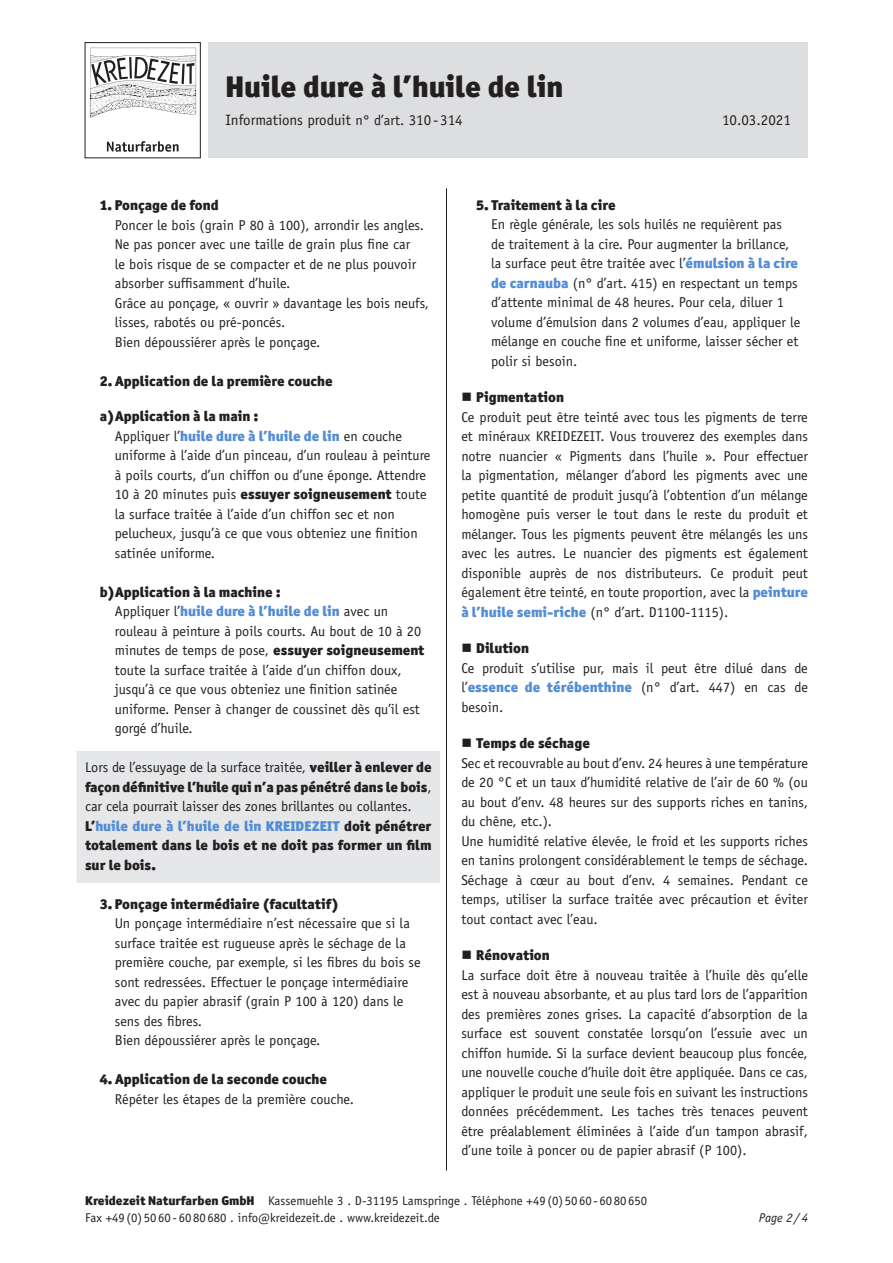
<style>
.page{position:relative;width:893px;height:1263px;background:#fff}
.page>*{position:absolute;margin:0;border:0;box-sizing:border-box;transform-origin:0 0}
.t1{font:900 30px "Officina San ITC";color:#231f20}
.t2{font:15px "Officina Sans Std";color:#231f20}
.t3{font:14.25px/19.5px "Officina Sans Std";color:#231f20}
.t4{font:900 14.25px/19.5px "Officina San ITC";color:#231f20}
.t5{font:900 14.25px/19.5px "Officina San ITC";color:#548dd4}
.t6{font:12.75px/17.2px "Officina Sans Std";color:#231f20}
.t7{font:italic 12.75px "Officina Sans Std";color:#231f20}
.s1{font-size:14.25px}
.s2{color:#231f20}
.s3{font-family:"Officina Sans Std";font-weight:400;color:#231f20}
.s4{font-family:"Officina San ITC";font-weight:900}
.s5{font-family:"Officina Sans Std";font-weight:400}
.s6{color:#548dd4}
.s7{font-family:"Officina San ITC";font-weight:900;color:#548dd4}
</style>
<div class="page">
<div style="left:208px;top:43px;width:600px;height:115px;background:#dddee0"></div>
<div style="left:85px;top:42px;width:116px;height:116px;border:1px solid #231f20"></div>
<hr style="left:446px;top:188px;width:1px;height:983px;background:#231f20">
<img style="left:89px;top:47px;width:108px;height:105px">
<div style="left:77px;top:751px;width:363px;height:132px;background:#e6e7e9"></div>
<h1 class="t1" style="left:225px;top:67px;width:339px">Huile dure à l’huile de lin</h1>
<p class="t2" style="left:225px;top:111px;width:239px">Informations produit <span class="s1">n° d’art.</span> 310- 314</p>
<p class="t2" style="left:722px;top:111px;width:70px">10.03.2021</p>
<p class="t4" style="left:100px;top:195px;width:120px">1. Ponçage de fond</p>
<p class="t3" style="left:115px;top:215px;width:316px">Poncer le bois (grain P 80 à 100), arrondir les angles.<br>Ne pas poncer avec une taille de grain plus fine car<br>le bois risque de se compacter et de ne plus pouvoir absorber suffisamment d’huile.<br>Grâce au ponçage, « ouvrir » davantage les bois neufs, lisses, rabotés ou pré-poncés.<br>Bien dépoussiérer après le ponçage.</p>
<p class="t4" style="left:100px;top:371px;width:234px">2. Application de la première couche</p>
<p class="t5" style="left:115px;top:406px;width:289px;text-indent:-15px"><span class="s2">a)Application à la main :<br></span><span class="s3">Appliquer l’</span>huile dure à l’huile de lin <span class="s3">en couche</span></p>
<p class="t3" style="left:115px;top:446px;width:317px">uniforme à l’aide d’un pinceau, d’un rouleau à peinture à poils courts, d’un chiffon ou d’une éponge. Attendre 10 à 20 minutes puis <span class="s4">essuyer soigneusement</span> toute la surface traitée à l’aide d’un chiffon sec et non pelucheux, jusqu’à ce que vous obteniez une finition satinée uniforme.</p>
<p class="t4" style="left:115px;top:582px;width:275px;text-indent:-15px">b)Application à la machine :<br><span class="s5">Appliquer l’</span><span class="s6">huile dure à l’huile de lin</span> <span class="s5">avec un</span></p>
<p class="t3" style="left:115px;top:621px;width:311px">rouleau à peinture à poils courts. Au bout de 10 à 20 minutes de temps de pose, <span class="s4">essuyer soigneusement </span>toute la surface traitée à l’aide d’un chiffon doux, jusqu’à ce que vous obteniez une finition satinée uniforme. Penser à changer de coussinet dès qu’il est gorgé d’huile.</p>
<p class="t3" style="left:85px;top:758px;width:348px">Lors de l’essuyage de la surface traitée, <span class="s4">veiller à enlever de</span></p>
<p class="t4" style="left:85px;top:777px;width:348px">façon définitive l’huile qui n’a pas pénétré dans le bois<span class="s5">,</span></p>
<p class="t3" style="left:85px;top:797px;width:328px">car cela pourrait laisser des zones brillantes ou collantes.</p>
<p class="t4" style="left:85px;top:816px;width:348px;text-align:justify">L’<span class="s6">huile dure à l’huile de lin KREIDEZEIT</span> doit pénétrer totalement dans le bois et ne doit pas former un film sur le bois.</p>
<p class="t4" style="left:100px;top:894px;width:240px">3. Ponçage intermédiaire (facultatif)</p>
<p class="t3" style="left:115px;top:914px;width:307px">Un ponçage intermédiaire n’est nécessaire que si la surface traitée est rugueuse après le séchage de la première couche, par exemple, si les fibres du bois se sont redressées. Effectuer le ponçage intermédiaire avec du papier abrasif (grain P 100 à 120) dans le sens des fibres.<br>Bien dépoussiérer après le ponçage.</p>
<p class="t4" style="left:100px;top:1069px;width:229px">4. Application de la seconde couche</p>
<p class="t3" style="left:115px;top:1089px;width:241px">Répéter les étapes de la première couche.</p>
<p class="t4" style="left:476px;top:195px;width:141px">5. Traitement à la cire</p>
<p class="t3" style="left:491px;top:215px;width:311px">En règle générale, les sols huilés ne requièrent pas<br>de traitement à la cire. Pour augmenter la brillance, la surface peut être traitée avec l’<span class="s7">émulsion à la cire de carnauba</span> (n° d’art. 415) en respectant un temps d’attente minimal de 48 heures. Pour cela, diluer 1 volume d’émulsion dans 2 volumes d’eau, appliquer le mélange en couche fine et uniforme, laisser sécher et polir si besoin.</p>
<p class="t4" style="left:476px;top:388px;width:89px">Pigmentation</p>
<p class="t3" style="left:461px;top:407px;width:348px;text-align:justify">Ce produit peut être teinté avec tous les pigments de terre et minéraux KREIDEZEIT. Vous trouverez des exemples dans notre nuancier « Pigments dans l’huile ». Pour effectuer la pigmentation, mélanger d’abord les pigments avec une petite quantité de produit jusqu’à l’obtention d’un mélange homogène puis verser le tout dans le reste du produit et mélanger. Tous les pigments peuvent être mélangés les uns avec les autres. Le nuancier des pigments est également disponible auprès de nos distributeurs. Ce produit peut également être teinté, en toute proportion, avec la <span class="s7">peinture à l’huile semi-riche</span> (n° d’art. D1100-1115).</p>
<p class="t4" style="left:476px;top:638px;width:54px">Dilution</p>
<p class="t3" style="left:461px;top:658px;width:348px;text-align:justify">Ce produit s’utilise pur, mais il peut être dilué dans de l’<span class="s7">essence de térébenthine</span> (n° d’art. 447) en cas de besoin.</p>
<p class="t4" style="left:476px;top:733px;width:115px">Temps de séchage</p>
<p class="t3" style="left:461px;top:753px;width:348px">Sec et recouvrable au bout d’env. 24 heures à une température de 20 °C et un taux d’humidité relative de l’air de 60 % (ou au bout d’env. 48 heures sur des supports riches en tanins, du chêne, etc.).<br>Une humidité relative élevée, le froid et les supports riches en tanins prolongent considérablement le temps de séchage.<br>Séchage à cœur au bout d’env. 4 semaines. Pendant ce temps, utiliser la surface traitée avec précaution et éviter tout contact avec l’eau.</p>
<p class="t4" style="left:476px;top:945px;width:75px">Rénovation</p>
<p class="t3" style="left:461px;top:965px;width:348px;text-align:justify">La surface doit être à nouveau traitée à l’huile dès qu’elle est à nouveau absorbante, et au plus tard lors de l’apparition des premières zones grises. La capacité d’absorption de la surface est souvent constatée lorsqu’on l’essuie avec un chiffon humide. Si la surface devient beaucoup plus foncée, une nouvelle couche d’huile doit être appliquée. Dans ce cas, appliquer le produit une seule fois en suivant les instructions données précédemment. Les taches très tenaces peuvent être préalablement éliminées à l’aide d’un tampon abrasif, d’une toile à poncer ou de papier abrasif (P 100).</p>
<p class="t6" style="left:85px;top:1192px;width:564px"><span class="s4">Kreidezeit Naturfarben GmbH</span> Kassemuehle 3 . D-31195 Lamspringe . Téléphone +49 (0) 5060- 60 80 650<br>Fax +49(0) 5060-6080 680 . info@kreidezeit.de . www.kreidezeit.de</p>
<p class="t7" style="left:759px;top:1210px;width:51px">Page 2 / 4</p>
</div>
